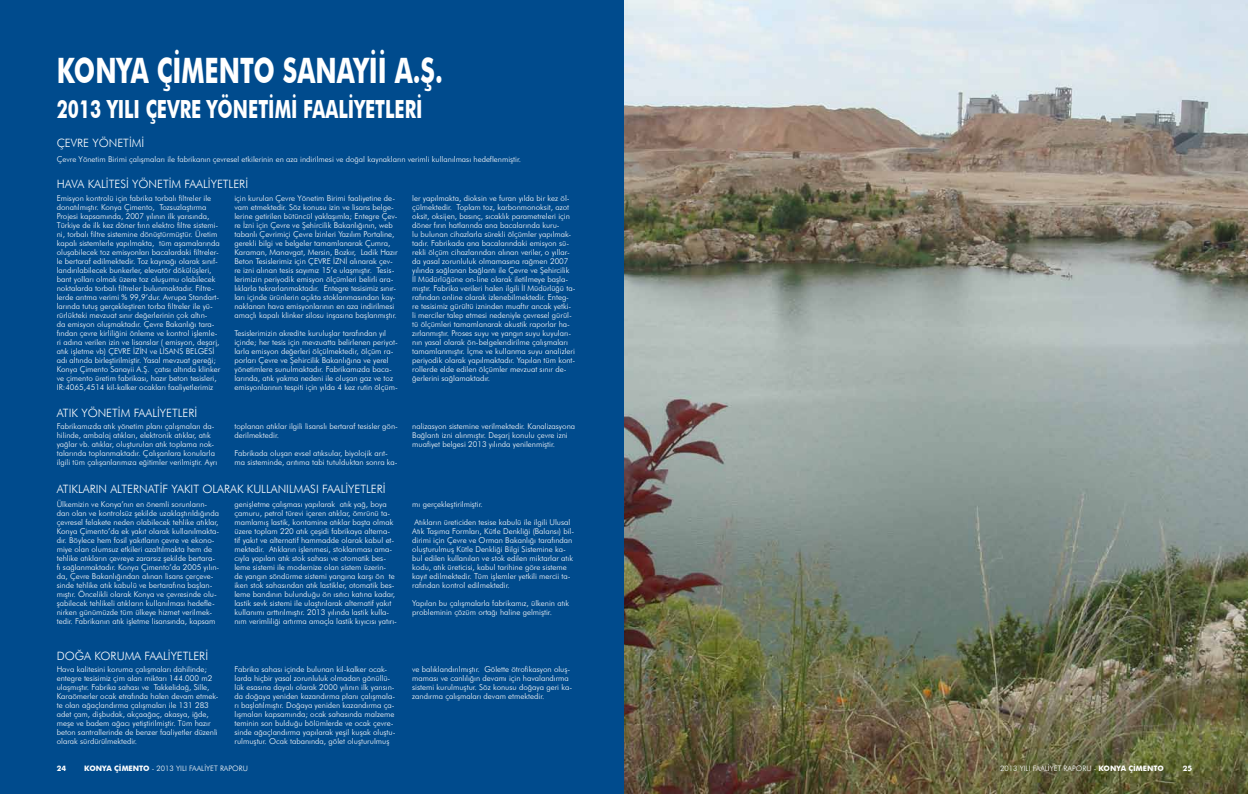
<style>
.page{position:relative;width:1248px;height:794px;background:#fff}
.page>*{position:absolute;margin:0;border:0;box-sizing:border-box;transform-origin:0 0}
.t1{font:700 35px "Futura BT";color:#fff;scale:.72 1}
.t2{font:700 25px "Futura BT";color:#fff;scale:.72 1}
.t3{font:300 11.5px "Futura BT";color:#fff}
.t4{font:300 8px/9px "Futura BT";color:#fff}
.t5{font:300 7.5px "Futura BT";color:#fff}
.t6{font:700 7.5px "Futura BT";color:#fff}
.s1{font-weight:700}
</style>
<div class="page">
<div style="left:0;top:0;width:646px;height:794px;background:#004b8d"></div>
<img style="left:624px;top:0;width:623px;height:794px">
<h1 class="t1" style="left:57px;top:50px;width:538px">KONYA ÇİMENTO SANAYİİ A.Ş.</h1>
<h2 class="t2" style="left:57px;top:94px;width:509px">2013 YILI ÇEVRE YÖNETİMİ FAALİYETLERİ</h2>
<h3 class="t3" style="left:57px;top:135px;width:89px">ÇEVRE YÖNETİMİ</h3>
<h3 class="t3" style="left:57px;top:177px;width:193px">HAVA KALİTESİ YÖNETİM FAALİYETLERİ</h3>
<p class="t4" style="left:57px;top:154px;width:466px">Çevre Yönetim Birimi çalışmaları ile fabrikanın çevresel etkilerinin en aza indirilmesi ve doğal kaynakların verimli kullanılması hedeflenmiştir.</p>
<p class="t4" style="left:57px;top:194px;width:165px">Emisyon kontrolü için fabrika torbalı filtreler ile donatılmıştır. Konya Çimento, Tozsuzlaştırma Projesi kapsamında, 2007 yılının ilk yarısında, Türkiye de ilk kez döner fırın elektro filtre sistemi&shy;ni, torbalı filtre sistemine dönüştürmüştür. Üretim kapalı sistemlerle yapılmakta, tüm aşamalarında oluşabilecek toz emisyonları bacalardaki filtreler&shy;le bertaraf edilmektedir. Toz kaynağı olarak sınıf&shy;landırılabilecek bunkerler, elevatör dökülüşleri, bant yolları olmak üzere toz oluşumu olabilecek noktalarda torbalı filtreler bulunmaktadır. Filtre&shy;lerde arıtma verimi % 99,9’dur. Avrupa Standart&shy;larında tutuş gerçekleştiren torba filtreler ile yü&shy;rürlükteki mevzuat sınır değerlerinin çok altın-<br>da emisyon oluşmaktadır. Çevre Bakanlığı tara&shy;fından çevre kirliliğini önleme ve kontrol işlemle&shy;ri adına verilen izin ve lisanslar ( emisyon, deşarj, atık işletme vb) ÇEVRE İZİN ve LİSANS BELGESİ adı altında birleştirilmiştir. Yasal mevzuat gereği; Konya Çimento Sanayii A.Ş. çatısı altında klinker ve çimento üretim fabrikası, hazır beton tesisleri, IR:4065,4514 kil-kalker ocakları faaliyetlerimiz</p>
<p class="t4" style="left:234px;top:194px;width:165px">için kurulan Çevre Yönetim Birimi faaliyetine de&shy;vam etmektedir. Söz konusu izin ve lisans belge&shy;lerine getirilen bütüncül yaklaşımla; Entegre Çev&shy;re İzni için Çevre ve Şehircilik Bakanlığının, web tabanlı Çevrimiçi Çevre İzinleri Yazılım Portaline, gerekli bilgi ve belgeler tamamlanarak Çumra, Karaman, Manavgat, Mersin, Bozkır, Ladik Hazır Beton Tesislerimiz için ÇEVRE İZNİ alınarak çev&shy;re izni alınan tesis sayımız 15’e ulaşmıştır. Tesis&shy;lerimizin periyodik emisyon ölçümleri belirli ara&shy;lıklarla tekrarlanmaktadır. Entegre tesisimiz sınır&shy;ları içinde ürünlerin açıkta stoklanmasından kay&shy;naklanan hava emisyonlarının en aza indirilmesi amaçlı kapalı klinker silosu inşasına başlanmıştır.</p>
<p class="t4" style="left:412px;top:194px;width:165px">ler yapılmakta, dioksin ve furan yılda bir kez öl&shy;çülmektedir. Toplam toz, karbonmonoksit, azot oksit, oksijen, basınç, sıcaklık parametreleri için döner fırın hatlarında ana bacalarında kuru-<br>lu bulunan cihazlarla sürekli ölçümler yapılmak&shy;tadır. Fabrikada ana bacalarındaki emisyon sü&shy;rekli ölçüm cihazlarından alınan veriler, o yıllar&shy;da yasal zorunluluk olmamasına rağmen 2007 yılında sağlanan bağlantı ile Çevre ve Şehircilik<br>İl Müdürlüğüne on-line olarak iletilmeye başla&shy;mıştır. Fabrika verileri halen ilgili İl Müdürlüğü ta&shy;rafından online olarak izlenebilmektedir. Enteg&shy;re tesisimiz gürültü izninden muaftır ancak yetki&shy;li merciler talep etmesi nedeniyle çevresel gürül&shy;tü ölçümleri tamamlanarak akustik raporlar ha&shy;zırlanmıştır. Proses suyu ve yangın suyu kuyuları&shy;nın yasal olarak ön-belgelendirilme çalışmaları tamamlanmıştır. İçme ve kullanma suyu analizleri periyodik olarak yapılmaktadır. Yapılan tüm kont&shy;rollerde elde edilen ölçümler mevzuat sınır de&shy;ğerlerini sağlamaktadır.</p>
<p class="t4" style="left:234px;top:329px;width:165px">Tesislerimizin akredite kuruluşlar tarafından yıl içinde; her tesis için mevzuatta belirlenen periyot&shy;larla emisyon değerleri ölçülmektedir, ölçüm ra&shy;porları Çevre ve Şehircilik Bakanlığına ve yerel yönetimlere sunulmaktadır. Fabrikamızda baca&shy;larında, atık yakma nedeni ile oluşan gaz ve toz emisyonlarının tespiti için yılda 4 kez rutin ölçüm-</p>
<h3 class="t3" style="left:57px;top:406px;width:142px">ATIK YÖNETİM FAALİYETLERİ</h3>
<p class="t4" style="left:57px;top:422px;width:162px">Fabrikamızda atık yönetim planı çalışmaları da&shy;hilinde, ambalaj atıkları, elektronik atıklar, atık yağlar vb. atıklar, oluşturulan atık toplama nok&shy;talarında toplanmaktadır. Çalışanlara konularla ilgili tüm çalışanlarımıza eğitimler verilmiştir. Ayrı</p>
<p class="t4" style="left:234px;top:422px;width:165px">toplanan atıklar ilgili lisanslı bertaraf tesisler gön&shy;derilmektedir.</p>
<p class="t4" style="left:234px;top:449px;width:165px">Fabrikada oluşan evsel atıksular, biyolojik arıt&shy;ma sisteminde, arıtıma tabi tutulduktan sonra ka-</p>
<h3 class="t3" style="left:57px;top:482px;width:330px">ATIKLARIN ALTERNATİF YAKIT OLARAK KULLANILMASI FAALİYETLERİ</h3>
<p class="t4" style="left:412px;top:422px;width:164px">nalizasyon sistemine verilmektedir. Kanalizasyona<br>Bağlantı izni alınmıştır. Deşarj konulu çevre izni muafiyet belgesi 2013 yılında yenilenmiştir.</p>
<p class="t4" style="left:57px;top:499px;width:164px">Ülkemizin ve Konya’nın en önemli sorunların&shy;dan olan ve kontrolsüz şekilde uzaklaştırıldığında çevresel felakete neden olabilecek tehlike atıklar, Konya Çimento’da ek yakıt olarak kullanılmakta&shy;dır. Böylece hem fosil yakıtların çevre ve ekono&shy;miye olan olumsuz etkileri azaltılmakta hem de tehlike atıkların çevreye zararsız şekilde bertara&shy;fı sağlanmaktadır. Konya Çimento’da 2005 yılın&shy;da, Çevre Bakanlığından alınan lisans çerçeve&shy;sinde tehlike atık kabulü ve bertarafına başlan&shy;mıştır. Öncelikli olarak Konya ve çevresinde olu&shy;şabilecek tehlikeli atıkların kullanılması hedefle&shy;nirken günümüzde tüm ülkeye hizmet verilmek&shy;tedir. Fabrikanın atık işletme lisansında, kapsam</p>
<p class="t4" style="left:234px;top:499px;width:164px">genişletme çalışması yapılarak atık yağ, boya çamuru, petrol türevi içeren atıklar, ömrünü ta&shy;mamlamış lastik, kontamine atıklar başta olmak üzere toplam 220 atık çeşidi fabrikaya alterna&shy;tif yakıt ve alternatif hammadde olarak kabul et&shy;mektedir. Atıkların işlenmesi, stoklanması ama&shy;cıyla yapılan atık stok sahası ve otomatik bes&shy;leme sistemi ile modernize olan sistem üzerin-<br>de yangın söndürme sistemi yangına karşı ön te iken stok sahasından atık lastikler, otomatik bes&shy;leme bandının bulunduğu ön ısıtıcı katına kadar, lastik sevk sistemi ile ulaştırılarak alternatif yakıt kullanımı arttırılmıştır. 2013 yılında lastik kulla&shy;nım verimliliği artırma amaçla lastik kıyıcısı yatırı-</p>
<p class="t4" style="left:412px;top:499px;width:72px">mı gerçekleştirilmiştir.</p>
<p class="t4" style="left:412px;top:517px;width:163px">Atıkların üreticiden tesise kabulü ile ilgili Ulusal Atık Taşıma Formları, Kütle Denkliği (Balansı) bil&shy;dirimi için Çevre ve Orman Bakanlığı tarafından oluşturulmuş Kütle Denkliği Bilgi Sistemine ka&shy;bul edilen kullanılan ve stok edilen miktarlar atık kodu, atık üreticisi, kabul tarihine göre sisteme kayıt edilmektedir. Tüm işlemler yetkili mercii ta&shy;rafından kontrol edilmektedir.</p>
<p class="t4" style="left:412px;top:598px;width:158px">Yapılan bu çalışmalarla fabrikamız, ülkenin atık probleminin çözüm ortağı haline gelmiştir.</p>
<h3 class="t3" style="left:57px;top:649px;width:153px">DOĞA KORUMA FAALİYETLERİ</h3>
<p class="t4" style="left:57px;top:665px;width:163px">Hava kalitesini koruma çalışmaları dahilinde; entegre tesisimiz çim alan miktarı 144.000 m2 ulaşmıştır. Fabrika sahası ve Takkelidağ, Sille, Karaömerler ocak etrafında halen devam etmek&shy;te olan ağaçlandırma çalışmaları ile 131 283 adet çam, dişbudak, akçaağaç, akasya, iğde, meşe ve badem ağacı yetiştirilmiştir. Tüm hazır beton santrallerinde de benzer faaliyetler düzenli olarak sürdürülmektedir.</p>
<p class="t4" style="left:234px;top:665px;width:162px">Fabrika sahası içinde bulunan kil-kalker ocak&shy;larda hiçbir yasal zorunluluk olmadan gönüllü&shy;lük esasına dayalı olarak 2000 yılının ilk yarısın&shy;da doğaya yeniden kazandırma planı çalışmala&shy;rı başlatılmıştır. Doğaya yeniden kazandırma ça&shy;lışmaları kapsamında; ocak sahasında malzeme teminin son bulduğu bölümlerde ve ocak çevre&shy;sinde ağaçlandırma yapılarak yeşil kuşak oluştu&shy;rulmuştur. Ocak tabanında, gölet oluşturulmuş</p>
<p class="t4" style="left:412px;top:665px;width:161px">ve balıklandırılmıştır. Gölette ötrofikasyon oluş&shy;maması ve canlılığın devamı için havalandırma sistemi kurulmuştur. Söz konusu doğaya geri ka&shy;zandırma çalışmaları devam etmektedir.</p>
<p class="t6" style="left:57px;top:764px;width:11px">24</p>
<p class="t5" style="left:84px;top:764px;width:165px"><span class="s1">KONYA ÇİMENTO</span> - 2013 YILI FAALİYET RAPORU</p>
<p class="t5" style="left:1000px;top:764px;width:165px">2013 YILI FAALİYET RAPORU - <span class="s1">KONYA ÇİMENTO</span></p>
<p class="t6" style="left:1182px;top:764px;width:11px">25</p>
</div>
